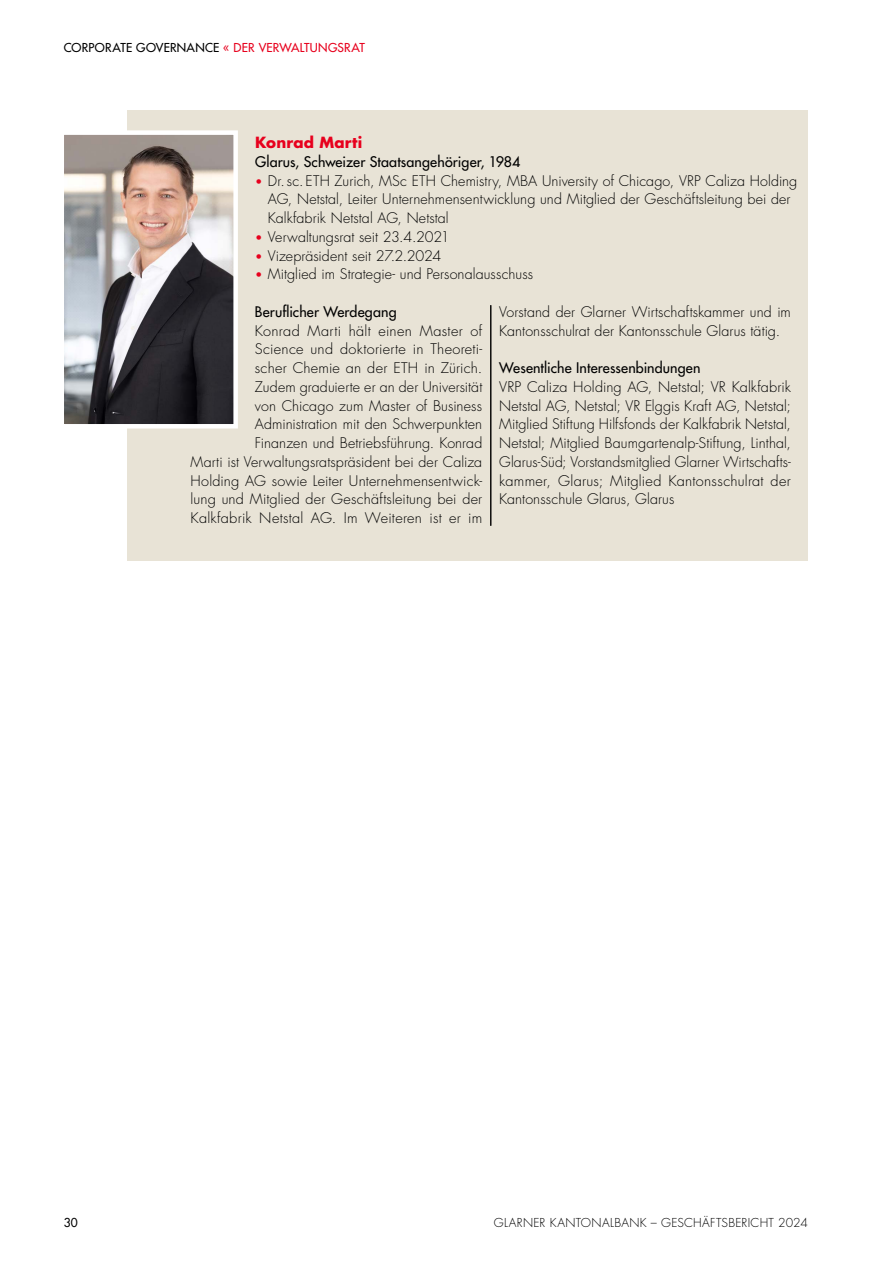
<style>
.page{position:relative;width:893px;height:1263px;background:#fff}
.page>*{position:absolute;margin:0;border:0;box-sizing:border-box;transform-origin:0 0}
.h2_name{font:700 15px "Futura Std";letter-spacing:.015em;color:#e7001d}
.t1{font:300 14.25px/18.8px "Futura Std";letter-spacing:.01em;color:#000}
.t2{font:500 14.25px "Futura Std";letter-spacing:.01em;color:#000}
.t3{font:300 12px "Futura Std";letter-spacing:.03em;color:#000}
.t4{font:500 12px "Futura Std";letter-spacing:.025em;color:#e7001d}
.t5{font:500 12px "Futura Std";color:#000}
.s1{color:#000}
.s2{font-size:12px;color:#e7001d}
</style>
<div class="page">
<div style="left:128px;top:111px;width:680px;height:450px;background:#e8e3d6"></div>
<hr style="left:490px;top:305px;width:1px;height:221px;background:#000">
<svg style="left:64px;top:128px;width:174px;height:303px;background:#8d8686"></svg>
<p class="t5" style="left:64px;top:40px;width:10px">Corpora</p>
<p class="t5" style="left:120px;top:40px;width:35px">te Gover</p>
<p class="t4" style="left:177px;top:40px;width:99px"><span class="s1">nance</span> « Der Verwal</p>
<p class="t4" style="left:304px;top:40px;width:62px">tungsrat</p>
<p class="h2_name" style="left:255px;top:133px;width:109px">Konrad Marti</p>
<p class="t2" style="left:255px;top:153px;width:267px">Glarus, Schweizer Staatsangehöriger, 1984</p>
<p class="t1" style="left:268px;top:172px;width:531px;text-indent:-13px"><span class="s2">•</span> Dr.sc. ETH Zurich, MSc ETH Chemistry, MBA University of Chicago, VRP Caliza Holding<br>AG, Netstal, Leiter Unternehmensentwicklung und Mitglied der Geschäftsleitung bei der<br>Kalkfabrik Netstal AG, Netstal</p>
<p class="t1" style="left:255px;top:228px;width:196px"><span class="s2">•</span> Verwaltungsrat seit 23.4.2021</p>
<p class="t1" style="left:255px;top:247px;width:188px"><span class="s2">•</span> Vizepräsident seit 27.2.2024</p>
<p class="t1" style="left:255px;top:265px;width:280px"><span class="s2">•</span> Mitglied im Strategie- und Personalausschuss</p>
<p class="t2" style="left:255px;top:303px;width:143px">Beruflicher Werdegang</p>
<p class="t1" style="left:191px;top:322px;width:293px;text-align:right">Konrad Marti hält einen Master of<br>Science und doktorierte in Theoreti-<br>scher Chemie an der ETH in Zürich.<br>Zudem graduierte er an der Universität<br>von Chicago zum Master of Business Administration mit den Schwerpunkten<br>Finanzen und Betriebsführung. Konrad<br>Marti ist Verwaltungsratspräsident bei der Caliza Holding AG sowie Leiter Unternehmensentwick&shy;lung und Mitglied der Geschäftsleitung bei der Kalkfabrik Netstal AG. Im Weiteren ist er im</p>
<p class="t1" style="left:499px;top:303px;width:293px">Vorstand der Glarner Wirtschaftskammer und im<br>Kantonsschulrat der Kantonsschule Glarus tätig.</p>
<p class="t2" style="left:499px;top:359px;width:203px">Wesentliche Interessenbindungen</p>
<p class="t1" style="left:499px;top:378px;width:293px;text-align:justify">VRP Caliza Holding AG, Netstal; VR Kalkfabrik Netstal AG, Netstal; VR Elggis Kraft AG, Netstal; Mitglied Stiftung Hilfsfonds der Kalkfabrik Netstal, Netstal; Mitglied Baumgartenalp-Stiftung, Linthal, Glarus-Süd; Vorstandsmitglied Glarner Wirtschafts&shy;kammer, Glarus; Mitglied Kantonsschulrat der Kantonsschule Glarus, Glarus</p>
<p class="t5" style="left:64px;top:1215px;width:16px">30</p>
<p class="t3" style="left:494px;top:1215px;width:315px">GLARNER KANTONALBANK – GESCHÄFTSBERICHT 2024</p>
</div>
